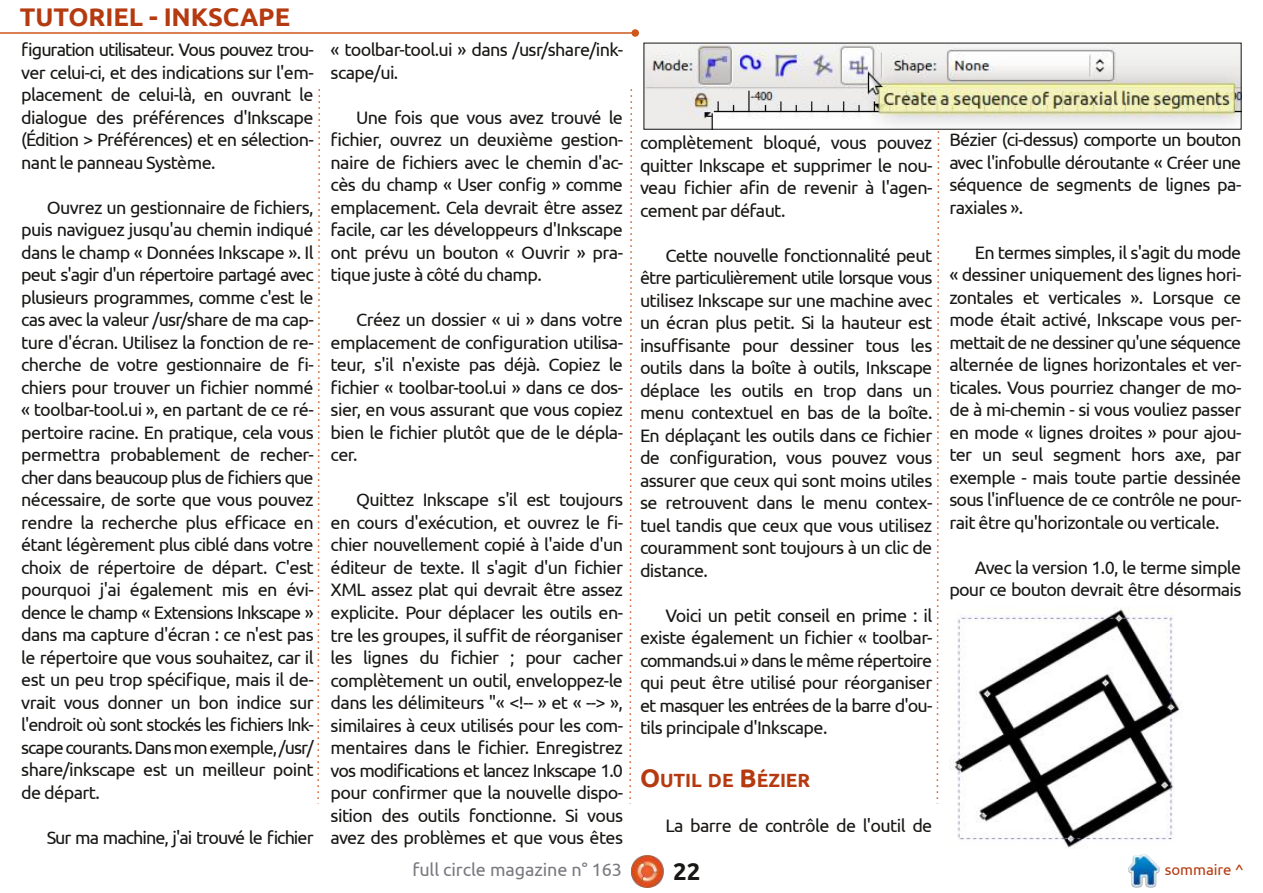
<style>
.page{position:relative;width:1263px;height:893px;background:#fff}
.page>*{position:absolute;margin:0;border:0;box-sizing:border-box;transform-origin:0 0}
.t1{font:700 25.5px "Ubuntu";letter-spacing:-.005em;color:#b53a10}
.t2{font:700 24px "Ubuntu";color:#181715}
.t3{font:700 19.2px "Ubuntu";color:#b53a10}
.t4{font:18px/22.5px "Ubuntu";letter-spacing:-.035em;color:#181715;text-align:justify}
.t5{font:18px "Ubuntu";letter-spacing:-.055em;color:#181715}
.t6{font:18px "Ubuntu";letter-spacing:-.005em;color:#79797f}
.t7{font:15px "Ubuntu";letter-spacing:-.005em;color:#b53a10}
.s1{font-size:25.5px}
</style>
<div class="page">
<img style="left:631px;top:855px;width:33px;height:33px">
<img style="left:1128px;top:855px;width:32px;height:32px">
<hr style="left:0;top:32px;width:635px;height:2px;background:#cd581e">
<div style="left:631px;top:29px;width:8px;height:8px;background:#cd581e;border-radius:50%"></div>
<svg style="left:629px;top:89px;width:4px;height:715px"></svg>
<svg style="left:317px;top:89px;width:3px;height:715px"></svg>
<svg style="left:936px;top:129px;width:4px;height:675px"></svg>
<img style="left:646px;top:45px;width:593px;height:82px">
<img style="left:949px;top:608px;width:231px;height:241px">
<h1 class="t1" style="left:20px;top:2px;width:272px">TUTORIEL - INKSCAPE</h1>
<p class="t4" style="left:21px;top:38px;width:294px">figuration utilisateur. Vous pouvez trou&shy;ver celui-ci, et des indications sur l'em&shy;placement de celui-là, en ouvrant le dialogue des préférences d'Inkscape (Édition &gt; Préférences) et en sélection&shy;nant le panneau Système.</p>
<p class="t4" style="left:21px;top:196px;width:294px;text-indent:26px">Ouvrez un gestionnaire de fichiers, puis naviguez jusqu'au chemin indiqué dans le champ « Données Inkscape ». Il peut s'agir d'un répertoire partagé avec plusieurs programmes, comme c'est le cas avec la valeur /usr/share de ma cap&shy;ture d'écran. Utilisez la fonction de re&shy;cherche de votre gestionnaire de fi&shy;chiers pour trouver un fichier nommé « toolbar-tool.ui », en partant de ce ré&shy;pertoire racine. En pratique, cela vous permettra probablement de recher&shy;cher dans beaucoup plus de fichiers que nécessaire, de sorte que vous pouvez rendre la recherche plus efficace en étant légèrement plus ciblé dans votre choix de répertoire de départ. C'est pourquoi j'ai également mis en évi&shy;dence le champ « Extensions Inkscape » dans ma capture d'écran : ce n'est pas le répertoire que vous souhaitez, car il est un peu trop spécifique, mais il de&shy;vrait vous donner un bon indice sur l'endroit où sont stockés les fichiers Ink&shy;scapecourants.Dansmonexemple,/usr/ share/inkscape est un meilleur point de départ.</p>
<p class="t5" style="left:47px;top:827px;width:268px">Sur ma machine, j'ai trouvé le fichier</p>
<p class="t4" style="left:331px;top:39px;width:294px">« toolbar-tool.ui » dans /usr/share/ink&shy;scape/ui.</p>
<p class="t4" style="left:331px;top:106px;width:294px;text-indent:26px">Une fois que vous avez trouvé le fichier, ouvrez un deuxième gestion&shy;naire de fichiers avec le chemin d'ac&shy;cès du champ « User config » comme emplacement. Cela devrait être assez facile, car les développeurs d'Inkscape ont prévu un bouton « Ouvrir » pra&shy;tique juste à côté du champ.</p>
<p class="t4" style="left:331px;top:309px;width:294px;text-indent:26px">Créez un dossier « ui » dans votre emplacement de configuration utilisa&shy;teur, s'il n'existe pas déjà. Copiez le fichier « toolbar-tool.ui » dans ce dos&shy;sier, en vous assurant que vous copiez bien le fichier plutôt que de le dépla&shy;cer.</p>
<p class="t4" style="left:331px;top:489px;width:294px;text-indent:26px">Quittez Inkscape s'il est toujours en cours d'exécution, et ouvrez le fi&shy;chier nouvellement copié à l'aide d'un éditeur de texte. Il s'agit d'un fichier XML assez plat qui devrait être assez explicite. Pour déplacer les outils en&shy;tre les groupes, il suffit de réorganiser les lignes du fichier ; pour cacher complètement un outil, enveloppez-le dans les délimiteurs "« &lt;!-- » et « --&gt; », similaires à ceux utilisés pour les com&shy;mentaires dans le fichier. Enregistrez vos modifications et lancez Inkscape 1.0 pour confirmer que la nouvelle dispo&shy;sition des outils fonctionne. Si vous avez des problèmes et que vous êtes</p>
<p class="t4" style="left:640px;top:131px;width:294px">complètement bloqué, vous pouvez quitter Inkscape et supprimer le nou&shy;veau fichier afin de revenir à l'agen&shy;cement par défaut.</p>
<p class="t4" style="left:640px;top:244px;width:294px;text-indent:26px">Cette nouvelle fonctionnalité peut être particulièrement utile lorsque vous utilisez Inkscape sur une machine avec un écran plus petit. Si la hauteur est insuffisante pour dessiner tous les outils dans la boîte à outils, Inkscape déplace les outils en trop dans un menu contextuel en bas de la boîte.<br>En déplaçant les outils dans ce fichier de configuration, vous pouvez vous assurer que ceux qui sont moins utiles se retrouvent dans le menu contex&shy;tuel tandis que ceux que vous utilisez couramment sont toujours à un clic de distance.</p>
<p class="t4" style="left:640px;top:604px;width:294px;text-indent:26px">Voici un petit conseil en prime : il existe également un fichier « toolbar&shy;commands.ui » dans le même répertoire qui peut être utilisé pour réorganiser et masquer les entrées de la barre d'ou&shy;tils principale d'Inkscape.</p>
<p class="t3" style="left:640px;top:770px;width:172px"><span class="s1">O</span>UTIL DE <span class="s1">B</span>ÉZIER</p>
<p class="t4" style="left:665px;top:814px;width:268px">La barre de contrôle de l'outil de</p>
<p class="t4" style="left:949px;top:128px;width:294px">Bézier (ci-dessus) comporte un bouton avec l'infobulle déroutante « Créer une séquence de segments de lignes pa&shy;raxiales ».</p>
<p class="t4" style="left:949px;top:241px;width:294px;text-indent:26px">En termes simples, il s'agit du mode « dessiner uniquement des lignes hori&shy;zontales et verticales ». Lorsque ce mode était activé, Inkscape vous per&shy;mettait de ne dessiner qu'une séquence alternée de lignes horizontales et ver&shy;ticales. Vous pourriez changer de mo&shy;de à mi-chemin - si vous vouliez passer en mode « lignes droites » pour ajou&shy;ter un seul segment hors axe, par exemple - mais toute partie dessinée sous l'influence de ce contrôle ne pour&shy;rait être qu'horizontale ou verticale.</p>
<p class="t4" style="left:949px;top:556px;width:293px;text-align:right">Avec la version 1.0, le terme simple pour ce bouton devrait être désormais</p>
<p class="t6" style="left:412px;top:859px;width:211px">full circle magazine n° 163</p>
<h2 class="t2" style="left:673px;top:857px;width:29px">22</h2>
<p class="t7" style="left:1165px;top:861px;width:80px">sommaire ^</p>
</div>
